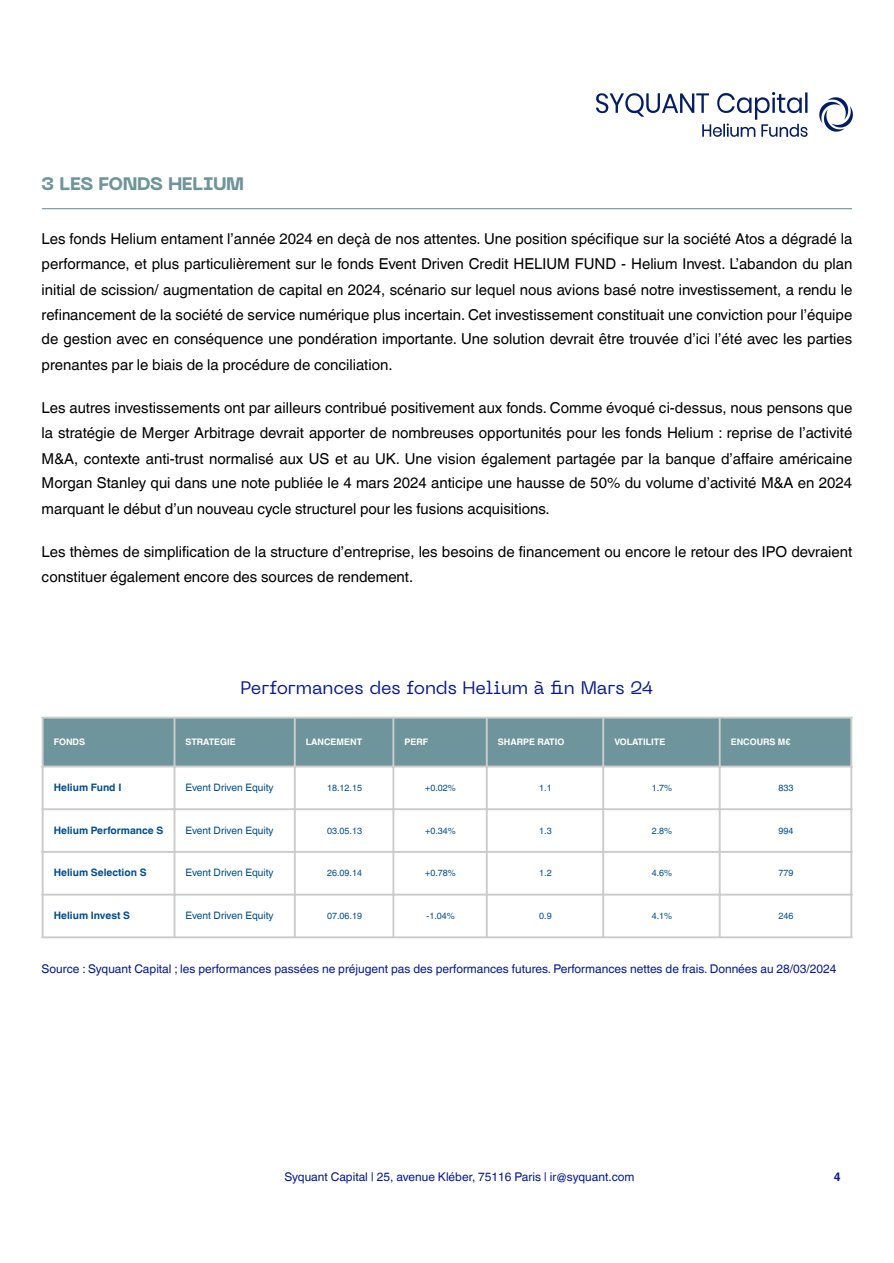
<style>
.page{position:relative;width:894px;height:1263px;background:#fff}
.page>*{position:absolute;margin:0;border:0;box-sizing:border-box;transform-origin:0 0}
.t1{font:18px "PP Neue Machina";letter-spacing:-.005em;color:#071992}
.t2{font:800 18px "PP Neue Machina";letter-spacing:-.02em;color:#6e959b}
.t3{font:15px/25.2px "Helvetica World";color:#000;text-align:justify}
.t4{font:12px "Helvetica World";color:#071992}
.t5{font:700 12px "Helvetica World";color:#071992}
.t6{font:10.2px "Helvetica World";color:#004e8e}
.t7{font:700 10.2px "Helvetica World";color:#004e8e}
.t8{font:9px "Helvetica World";color:#004e8e}
.t9{font:700 9px "Helvetica World";color:#fff}
.s1{color:#6e959b}
</style>
<div class="page">
<img style="left:596px;top:92px;width:256px;height:44px">
<hr style="left:42px;top:208px;width:809px;height:1px;background:#6e959b">
<div style="left:44px;top:719px;width:806px;height:46px;background:#6e959b"></div>
<hr style="left:42px;top:719px;width:2px;height:217px;background:#ccc">
<hr style="left:173px;top:719px;width:2px;height:217px;background:#ccc">
<hr style="left:294px;top:719px;width:2px;height:217px;background:#ccc">
<hr style="left:392px;top:719px;width:2px;height:217px;background:#ccc">
<hr style="left:485px;top:719px;width:2px;height:217px;background:#ccc">
<hr style="left:602px;top:719px;width:2px;height:217px;background:#ccc">
<hr style="left:718px;top:719px;width:2px;height:217px;background:#ccc">
<hr style="left:850px;top:719px;width:2px;height:217px;background:#ccc">
<hr style="left:42px;top:717px;width:810px;height:2px;background:#ccc">
<hr style="left:42px;top:765px;width:810px;height:2px;background:#ccc">
<hr style="left:42px;top:808px;width:810px;height:2px;background:#ccc">
<hr style="left:42px;top:851px;width:810px;height:2px;background:#ccc">
<hr style="left:42px;top:894px;width:810px;height:2px;background:#ccc">
<hr style="left:42px;top:936px;width:810px;height:2px;background:#ccc">
<h2 class="t2" style="left:42px;top:177px;width:204px">3 LES FONDS HELIUM</h2>
<p class="t3" style="left:42px;top:226px;width:811px">Les fonds Helium entament l’année 2024 en deçà de nos attentes. Une position spécifique sur la société Atos a dégradé la performance, et plus particulièrement sur le fonds Event Driven Credit HELIUM FUND - Helium Invest. L’abandon du plan initial de scission/ augmentation de capital en 2024, scénario sur lequel nous avions basé notre investissement, a rendu le refinancement de la société de service numérique plus incertain. Cet investissement constituait une conviction pour l’équipe de gestion avec en conséquence une pondération importante. Une solution devrait être trouvée d’ici l’été avec les parties prenantes par le biais de la procédure de conciliation.</p>
<p class="t3" style="left:42px;top:395px;width:811px">Les autres investissements ont par ailleurs contribué positivement aux fonds. Comme évoqué ci-dessus, nous pensons que la stratégie de Merger Arbitrage devrait apporter de nombreuses opportunités pour les fonds Helium : reprise de l’activité M&amp;A, contexte anti-trust normalisé aux US et au UK. Une vision également partagée par la banque d’affaire américaine Morgan Stanley qui dans une note publiée le 4 mars 2024 anticipe une hausse de 50% du volume d’activité M&amp;A en 2024 marquant le début d’un nouveau cycle structurel pour les fusions acquisitions.</p>
<p class="t3" style="left:42px;top:539px;width:811px;line-height:24.8px">Les thèmes de simplification de la structure d’entreprise, les besoins de financement ou encore le retour des IPO devraient constituer également encore des sources de rendement.</p>
<h3 class="t1" style="left:240px;top:681px;width:414px">Performances des fonds Helium à fin Mars 24</h3>
<p class="t9" style="left:54px;top:734px;width:54px">FONDS <span class="s1">EUR</span></p>
<p class="t9" style="left:185px;top:734px;width:52px">STRATEGIE</p>
<p class="t9" style="left:306px;top:734px;width:58px">LANCEMENT</p>
<p class="t9" style="left:404px;top:734px;width:25px">PERF</p>
<p class="t9" style="left:497px;top:734px;width:68px">SHARPE RATIO</p>
<p class="t9" style="left:614px;top:734px;width:52px">VOLATILITE</p>
<p class="t9" style="left:730px;top:734px;width:61px">ENCOURS M€</p>
<p class="t7" style="left:54px;top:779px;width:69px">Helium Fund I</p>
<p class="t6" style="left:185px;top:781px;width:89px">Event Driven Equity</p>
<p class="t8" style="left:327px;top:782px;width:36px">18.12.15</p>
<p class="t8" style="left:425px;top:782px;width:32px">+0.02%</p>
<p class="t8" style="left:539px;top:782px;width:14px">1.1</p>
<p class="t8" style="left:651px;top:782px;width:22px">1.7%</p>
<p class="t8" style="left:778px;top:782px;width:16px">833</p>
<p class="t7" style="left:54px;top:822px;width:111px">Helium Performance S</p>
<p class="t6" style="left:185px;top:824px;width:89px">Event Driven Equity</p>
<p class="t8" style="left:327px;top:825px;width:36px">03.05.13</p>
<p class="t8" style="left:425px;top:825px;width:32px">+0.34%</p>
<p class="t8" style="left:539px;top:825px;width:14px">1.3</p>
<p class="t8" style="left:651px;top:825px;width:22px">2.8%</p>
<p class="t8" style="left:778px;top:825px;width:16px">994</p>
<p class="t7" style="left:54px;top:864px;width:94px">Helium Selection S</p>
<p class="t6" style="left:185px;top:867px;width:89px">Event Driven Equity</p>
<p class="t8" style="left:327px;top:868px;width:36px">26.09.14</p>
<p class="t8" style="left:425px;top:868px;width:32px">+0.78%</p>
<p class="t8" style="left:539px;top:868px;width:14px">1.2</p>
<p class="t8" style="left:651px;top:868px;width:22px">4.6%</p>
<p class="t8" style="left:778px;top:868px;width:16px">779</p>
<p class="t7" style="left:54px;top:907px;width:78px">Helium Invest S</p>
<p class="t6" style="left:185px;top:909px;width:89px">Event Driven Equity</p>
<p class="t8" style="left:327px;top:910px;width:36px">07.06.19</p>
<p class="t8" style="left:426px;top:910px;width:30px">-1.04%</p>
<p class="t8" style="left:539px;top:910px;width:14px">0.9</p>
<p class="t8" style="left:651px;top:910px;width:22px">4.1%</p>
<p class="t8" style="left:778px;top:910px;width:16px">246</p>
<p class="t4" style="left:42px;top:962px;width:796px">Source : Syquant Capital ; les performances passées ne préjugent pas des performances futures. Performances nettes de frais. Données au 28/03/2024</p>
<p class="t4" style="left:284px;top:1170px;width:351px">Syquant Capital | 25, avenue Kléber, 75116 Paris | ir@syquant.com</p>
<p class="t5" style="left:833px;top:1167px;width:8px">4</p>
</div>
